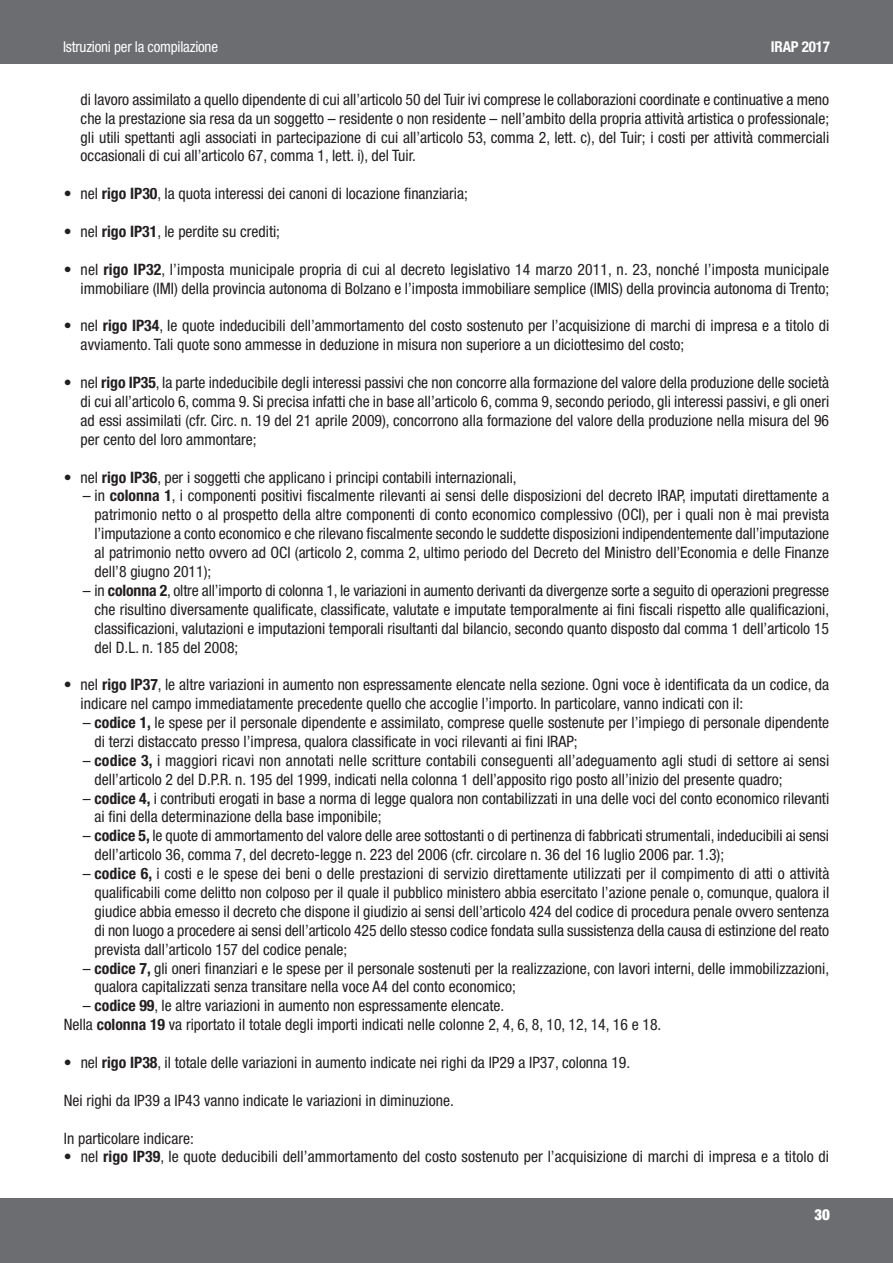
<style>
.page{position:relative;width:893px;height:1263px;background:#fff}
.page>*{position:absolute;margin:0;border:0;box-sizing:border-box;transform-origin:0 0}
.t1{font:condensed 15.75px/18.9px "Helvetica Neue";color:#231f20}
.t2{font:condensed 15px "Helvetica Neue";letter-spacing:-.015em;color:#fff}
.t3{font:700 condensed 15px "Helvetica Neue";letter-spacing:-.015em;color:#fff}
.t4{font:900 condensed 15px "Helvetica Neue";color:#fff}
.s1{font-weight:700}
</style>
<div class="page">
<div style="left:0;top:0;width:893px;height:64px;background:#6c6d70"></div>
<div style="left:0;top:1198px;width:893px;height:65px;background:#6c6d70"></div>
<p class="t2" style="left:63px;top:41px;width:157px">Istruzioni per la compilazione</p>
<p class="t3" style="left:771px;top:41px;width:60px">IRAP 2017</p>
<p class="t1" style="left:81px;top:91px;width:750px;text-align:justify">di lavoro assimilato a quello dipendente di cui all’articolo 50 del Tuir ivi comprese le collaborazioni coordinate e continuative a meno che la prestazione sia resa da un soggetto – residente o non residente – nell’ambito della propria attività artistica o professionale; gli utili spettanti agli associati in partecipazione di cui all’articolo 53, comma 2, lett. c), del Tuir; i costi per attività commerciali occasionali di cui all’articolo 67, comma 1, lett. i), del Tuir.</p>
<p class="t1" style="left:64px;top:186px;width:406px">• nel <span class="s1">rigo IP30</span>, la quota interessi dei canoni di locazione finanziaria;</p>
<p class="t1" style="left:64px;top:223px;width:218px">• nel <span class="s1">rigo IP31</span>, le perdite su crediti;</p>
<p class="t1" style="left:64px;top:261px;width:767px;text-align:right">• nel <span class="s1">rigo IP32</span>, l’imposta municipale propria di cui al decreto legislativo 14 marzo 2011, n. 23, nonché l’imposta municipale immobiliare (IMI) della provincia autonoma di Bolzano e l’imposta immobiliare semplice (IMIS) della provincia autonoma di Trento;</p>
<p class="t1" style="left:81px;top:318px;width:750px;text-indent:-17px">• nel <span class="s1">rigo IP34</span>, le quote indeducibili dell’ammortamento del costo sostenuto per l’acquisizione di marchi di impresa e a titolo di avviamento. Tali quote sono ammesse in deduzione in misura non superiore a un diciottesimo del costo;</p>
<p class="t1" style="left:81px;top:374px;width:750px;text-align:justify;text-indent:-17px">• nel <span class="s1">rigo IP35</span>, la parte indeducibile degli interessi passivi che non concorre alla formazione del valore della produzione delle società di cui all’articolo 6, comma 9. Si precisa infatti che in base all’articolo 6, comma 9, secondo periodo, gli interessi passivi, e gli oneri ad essi assimilati (cfr. Circ. n. 19 del 21 aprile 2009), concorrono alla formazione del valore della produzione nella misura del 96 per cento del loro ammontare;</p>
<p class="t1" style="left:64px;top:469px;width:454px">• nel <span class="s1">rigo IP36</span>, per i soggetti che applicano i principi contabili internazionali,</p>
<p class="t1" style="left:95px;top:488px;width:736px;text-align:justify;text-indent:-12px">– in <span class="s1">colonna 1</span>, i componenti positivi fiscalmente rilevanti ai sensi delle disposizioni del decreto IRAP, imputati direttamente a patrimonio netto o al prospetto della altre componenti di conto economico complessivo (OCI), per i quali non è mai prevista l’imputazione a conto economico e che rilevano fiscalmente secondo le suddette disposizioni indipendentemente dall’imputazione al patrimonio netto ovvero ad OCI (articolo 2, comma 2, ultimo periodo del Decreto del Ministro dell’Economia e delle Finanze dell’8 giugno 2011);</p>
<p class="t1" style="left:95px;top:582px;width:736px;text-align:justify;text-indent:-12px">– in <span class="s1">colonna 2</span>, oltre all’importo di colonna 1, le variazioni in aumento derivanti da divergenze sorte a seguito di operazioni pregresse che risultino diversamente qualificate, classificate, valutate e imputate temporalmente ai fini fiscali rispetto alle qualificazioni, classificazioni, valutazioni e imputazioni temporali risultanti dal bilancio, secondo quanto disposto dal comma 1 dell’articolo 15 del D.L. n. 185 del 2008;</p>
<p class="t1" style="left:81px;top:677px;width:750px;text-indent:-17px">• nel <span class="s1">rigo IP37</span>, le altre variazioni in aumento non espressamente elencate nella sezione. Ogni voce è identificata da un codice, da indicare nel campo immediatamente precedente quello che accoglie l’importo. In particolare, vanno indicati con il:</p>
<p class="t1" style="left:95px;top:714px;width:736px;text-indent:-12px">– <span class="s1">codice 1,</span> le spese per il personale dipendente e assimilato, comprese quelle sostenute per l’impiego di personale dipendente di terzi distaccato presso l’impresa, qualora classificate in voci rilevanti ai fini IRAP;</p>
<p class="t1" style="left:95px;top:752px;width:736px;text-indent:-12px">– <span class="s1">codice 3,</span> i maggiori ricavi non annotati nelle scritture contabili conseguenti all’adeguamento agli studi di settore ai sensi dell’articolo 2 del D.P.R. n. 195 del 1999, indicati nella colonna 1 dell’apposito rigo posto all’inizio del presente quadro;</p>
<p class="t1" style="left:95px;top:790px;width:736px;text-indent:-12px">– <span class="s1">codice 4,</span> i contributi erogati in base a norma di legge qualora non contabilizzati in una delle voci del conto economico rilevanti ai fini della determinazione della base imponibile;</p>
<p class="t1" style="left:95px;top:828px;width:736px;text-indent:-12px">– <span class="s1">codice 5,</span> le quote di ammortamento del valore delle aree sottostanti o di pertinenza di fabbricati strumentali, indeducibili ai sensi dell’articolo 36, comma 7, del decreto-legge n. 223 del 2006 (cfr. circolare n. 36 del 16 luglio 2006 par. 1.3);</p>
<p class="t1" style="left:95px;top:865px;width:736px;text-align:justify;text-indent:-12px">– <span class="s1">codice 6,</span> i costi e le spese dei beni o delle prestazioni di servizio direttamente utilizzati per il compimento di atti o attività qualificabili come delitto non colposo per il quale il pubblico ministero abbia esercitato l’azione penale o, comunque, qualora il giudice abbia emesso il decreto che dispone il giudizio ai sensi dell’articolo 424 del codice di procedura penale ovvero sentenza di non luogo a procedere ai sensi dell’articolo 425 dello stesso codice fondata sulla sussistenza della causa di estinzione del reato prevista dall’articolo 157 del codice penale;</p>
<p class="t1" style="left:95px;top:960px;width:736px;text-indent:-12px">– <span class="s1">codice 7,</span> gli oneri finanziari e le spese per il personale sostenuti per la realizzazione, con lavori interni, delle immobilizzazioni, qualora capitalizzati senza transitare nella voce A4 del conto economico;</p>
<p class="t1" style="left:64px;top:998px;width:599px;text-indent:19px">– <span class="s1">codice 99</span>, le altre variazioni in aumento non espressamente elencate.<br>Nella <span class="s1">colonna 19</span> va riportato il totale degli importi indicati nelle colonne 2, 4, 6, 8, 10, 12, 14, 16 e 18.</p>
<p class="t1" style="left:64px;top:1054px;width:568px">• nel <span class="s1">rigo IP38</span>, il totale delle variazioni in aumento indicate nei righi da IP29 a IP37, colonna 19.</p>
<p class="t1" style="left:64px;top:1092px;width:392px">Nei righi da IP39 a IP43 vanno indicate le variazioni in diminuzione.</p>
<p class="t1" style="left:64px;top:1130px;width:131px">In particolare indicare:</p>
<p class="t1" style="left:64px;top:1149px;width:767px">• nel <span class="s1">rigo IP39</span>, le quote deducibili dell’ammortamento del costo sostenuto per l’acquisizione di marchi di impresa e a titolo di</p>
<p class="t4" style="left:814px;top:1206px;width:17px">30</p>
</div>
